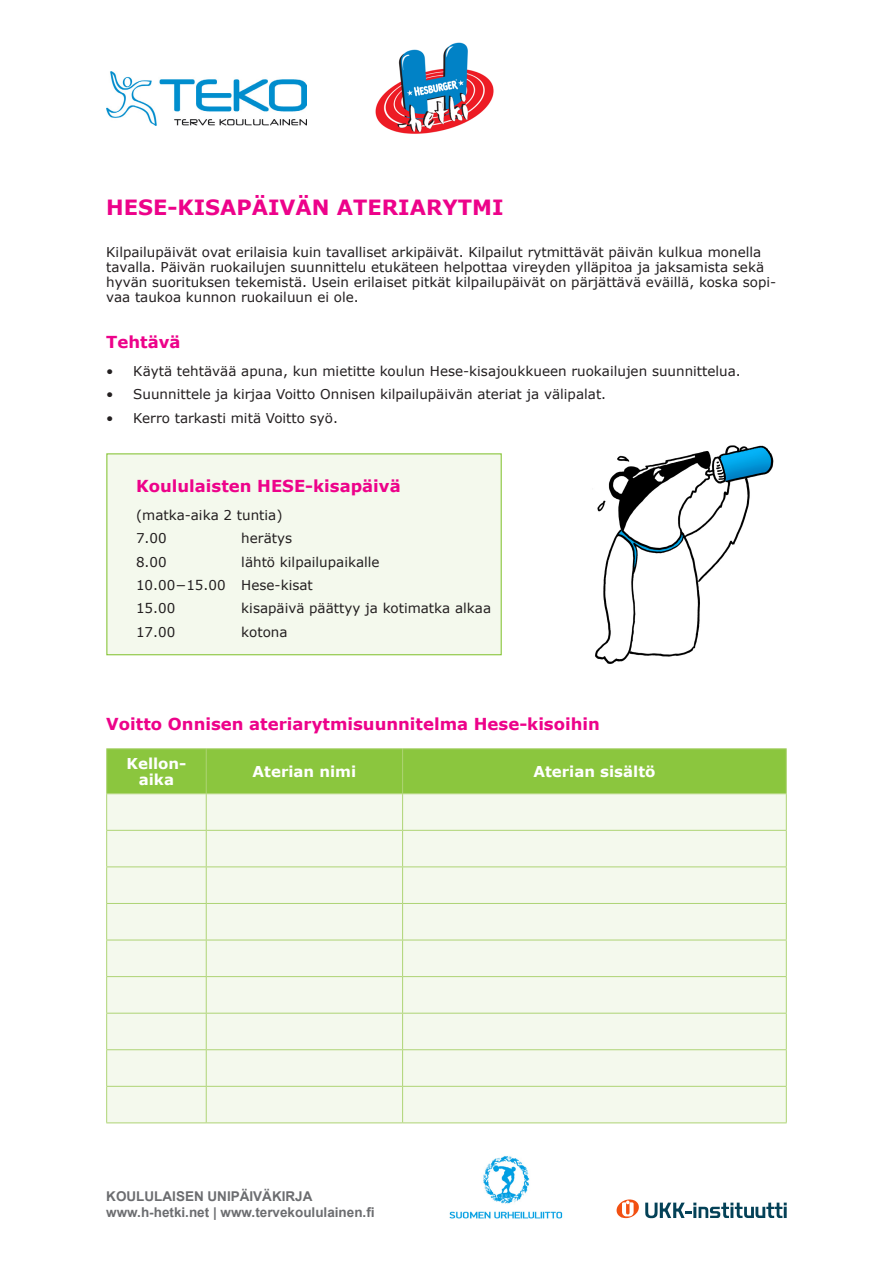
<style>
.page{position:relative;width:893px;height:1263px;background:#fff}
.page>*{position:absolute;margin:0;border:0;box-sizing:border-box;transform-origin:0 0}
.otsikko{font:700 21px "Verdana";color:#ed028a}
.alaotsikko{font:700 16.5px "Verdana";color:#ed028a}
.Normaali{font:700 15px/16.5px "Verdana";color:#fff;text-align:center}
.Normaali-2{font:13.5px/14.9px "Verdana";color:#231f20}
.otsikko-2{font:700 13.5px "Arial";color:#6c6d70}
</style>
<div class="page">
<img style="left:375px;top:42px;width:119px;height:92px">
<div style="left:106px;top:453px;width:396px;height:202px;background:#f4f9ed;border:1px solid #8bc63e"></div>
<img style="left:595px;top:445px;width:179px;height:219px">
<img style="left:106px;top:71px;width:200px;height:54px">
<img style="left:449px;top:1156px;width:114px;height:63px">
<svg style="left:617px;top:1199px;width:22px;height:19px"></svg>
<svg style="left:645px;top:1202px;width:142px;height:16px"></svg>
<div style="left:107px;top:749px;width:679px;height:44px;background:#8bc63e"></div>
<div style="left:107px;top:794px;width:679px;height:328px;background:#f4f9ed"></div>
<hr style="left:106px;top:748px;width:100px;height:1px;background:#aed475">
<hr style="left:106px;top:749px;width:1px;height:44px;background:#aed475">
<hr style="left:206px;top:748px;width:197px;height:1px;background:#aed475">
<hr style="left:206px;top:749px;width:1px;height:44px;background:#aed475">
<hr style="left:403px;top:748px;width:384px;height:1px;background:#aed475">
<hr style="left:402px;top:749px;width:1px;height:44px;background:#aed475">
<hr style="left:786px;top:749px;width:1px;height:44px;background:#aed475">
<hr style="left:106px;top:793px;width:100px;height:1px;background:#aed475">
<hr style="left:106px;top:794px;width:1px;height:36px;background:#aed475">
<hr style="left:206px;top:793px;width:197px;height:1px;background:#aed475">
<hr style="left:206px;top:794px;width:1px;height:36px;background:#aed475">
<hr style="left:403px;top:793px;width:384px;height:1px;background:#aed475">
<hr style="left:402px;top:794px;width:1px;height:36px;background:#aed475">
<hr style="left:786px;top:794px;width:1px;height:36px;background:#aed475">
<hr style="left:106px;top:830px;width:100px;height:1px;background:#aed475">
<hr style="left:106px;top:831px;width:1px;height:35px;background:#aed475">
<hr style="left:206px;top:830px;width:197px;height:1px;background:#aed475">
<hr style="left:206px;top:831px;width:1px;height:35px;background:#aed475">
<hr style="left:403px;top:830px;width:384px;height:1px;background:#aed475">
<hr style="left:402px;top:831px;width:1px;height:35px;background:#aed475">
<hr style="left:786px;top:831px;width:1px;height:35px;background:#aed475">
<hr style="left:106px;top:866px;width:100px;height:1px;background:#aed475">
<hr style="left:106px;top:867px;width:1px;height:36px;background:#aed475">
<hr style="left:206px;top:866px;width:197px;height:1px;background:#aed475">
<hr style="left:206px;top:867px;width:1px;height:36px;background:#aed475">
<hr style="left:403px;top:866px;width:384px;height:1px;background:#aed475">
<hr style="left:402px;top:867px;width:1px;height:36px;background:#aed475">
<hr style="left:786px;top:867px;width:1px;height:36px;background:#aed475">
<hr style="left:106px;top:903px;width:100px;height:1px;background:#aed475">
<hr style="left:106px;top:904px;width:1px;height:36px;background:#aed475">
<hr style="left:206px;top:903px;width:197px;height:1px;background:#aed475">
<hr style="left:206px;top:904px;width:1px;height:36px;background:#aed475">
<hr style="left:403px;top:903px;width:384px;height:1px;background:#aed475">
<hr style="left:402px;top:904px;width:1px;height:36px;background:#aed475">
<hr style="left:786px;top:904px;width:1px;height:36px;background:#aed475">
<hr style="left:106px;top:940px;width:100px;height:1px;background:#aed475">
<hr style="left:106px;top:940px;width:1px;height:36px;background:#aed475">
<hr style="left:206px;top:940px;width:197px;height:1px;background:#aed475">
<hr style="left:206px;top:940px;width:1px;height:36px;background:#aed475">
<hr style="left:403px;top:940px;width:384px;height:1px;background:#aed475">
<hr style="left:402px;top:940px;width:1px;height:36px;background:#aed475">
<hr style="left:786px;top:940px;width:1px;height:36px;background:#aed475">
<hr style="left:106px;top:976px;width:100px;height:1px;background:#aed475">
<hr style="left:106px;top:977px;width:1px;height:36px;background:#aed475">
<hr style="left:206px;top:976px;width:197px;height:1px;background:#aed475">
<hr style="left:206px;top:977px;width:1px;height:36px;background:#aed475">
<hr style="left:403px;top:976px;width:384px;height:1px;background:#aed475">
<hr style="left:402px;top:977px;width:1px;height:36px;background:#aed475">
<hr style="left:786px;top:977px;width:1px;height:36px;background:#aed475">
<hr style="left:106px;top:1013px;width:100px;height:1px;background:#aed475">
<hr style="left:106px;top:1013px;width:1px;height:36px;background:#aed475">
<hr style="left:206px;top:1013px;width:197px;height:1px;background:#aed475">
<hr style="left:206px;top:1013px;width:1px;height:36px;background:#aed475">
<hr style="left:403px;top:1013px;width:384px;height:1px;background:#aed475">
<hr style="left:402px;top:1013px;width:1px;height:36px;background:#aed475">
<hr style="left:786px;top:1013px;width:1px;height:36px;background:#aed475">
<hr style="left:106px;top:1049px;width:100px;height:1px;background:#aed475">
<hr style="left:106px;top:1050px;width:1px;height:36px;background:#aed475">
<hr style="left:206px;top:1049px;width:197px;height:1px;background:#aed475">
<hr style="left:206px;top:1050px;width:1px;height:36px;background:#aed475">
<hr style="left:403px;top:1049px;width:384px;height:1px;background:#aed475">
<hr style="left:402px;top:1050px;width:1px;height:36px;background:#aed475">
<hr style="left:786px;top:1050px;width:1px;height:36px;background:#aed475">
<hr style="left:106px;top:1086px;width:100px;height:1px;background:#aed475">
<hr style="left:106px;top:1087px;width:1px;height:35px;background:#aed475">
<hr style="left:206px;top:1086px;width:197px;height:1px;background:#aed475">
<hr style="left:206px;top:1087px;width:1px;height:35px;background:#aed475">
<hr style="left:403px;top:1086px;width:384px;height:1px;background:#aed475">
<hr style="left:402px;top:1087px;width:1px;height:35px;background:#aed475">
<hr style="left:786px;top:1087px;width:1px;height:35px;background:#aed475">
<hr style="left:106px;top:1122px;width:100px;height:1px;background:#aed475">
<hr style="left:206px;top:1122px;width:197px;height:1px;background:#aed475">
<hr style="left:403px;top:1122px;width:384px;height:1px;background:#aed475">
<p class="otsikko" style="left:106px;top:192px;width:399px">HESE-KISAPÄIVÄN ATERIARYTMI</p>
<p class="Normaali-2" style="left:106px;top:245px;width:671px">Kilpailupäivät ovat erilaisia kuin tavalliset arkipäivät. Kilpailut rytmittävät päivän kulkua monella tavalla. Päivän ruokailujen suunnittelu etukäteen helpottaa vireyden ylläpitoa ja jaksamista sekä hyvän suorituksen tekemistä. Usein erilaiset pitkät kilpailupäivät on pärjättävä eväillä, koska sopi&shy;vaa taukoa kunnon ruokailuun ei ole.</p>
<p class="alaotsikko" style="left:106px;top:330px;width:76px">Tehtävä</p>
<p class="Normaali-2" style="left:106px;top:363px;width:636px">• Käytä tehtävää apuna, kun mietitte koulun Hese-kisajoukkueen ruokailujen suunnittelua.</p>
<p class="Normaali-2" style="left:106px;top:387px;width:501px">• Suunnittele ja kirjaa Voitto Onnisen kilpailupäivän ateriat ja välipalat.</p>
<p class="Normaali-2" style="left:106px;top:410px;width:233px">• Kerro tarkasti mitä Voitto syö.</p>
<p class="alaotsikko" style="left:136px;top:474px;width:266px">Koululaisten HESE-kisapäivä</p>
<p class="Normaali-2" style="left:136px;top:507px;width:148px">(matka-aika 2 tuntia)</p>
<p class="Normaali-2" style="left:136px;top:531px;width:32px">7.00</p>
<p class="Normaali-2" style="left:241px;top:531px;width:52px">herätys</p>
<p class="Normaali-2" style="left:136px;top:554px;width:32px">8.00</p>
<p class="Normaali-2" style="left:241px;top:554px;width:140px">lähtö kilpailupaikalle</p>
<p class="Normaali-2" style="left:136px;top:577px;width:178px">10.00−15.00 Hese-kisat</p>
<p class="Normaali-2" style="left:136px;top:601px;width:41px">15.00</p>
<p class="Normaali-2" style="left:241px;top:601px;width:251px">kisapäivä päättyy ja kotimatka alkaa</p>
<p class="Normaali-2" style="left:136px;top:624px;width:41px">17.00</p>
<p class="Normaali-2" style="left:241px;top:624px;width:48px">kotona</p>
<p class="alaotsikko" style="left:106px;top:712px;width:495px">Voitto Onnisen ateriarytmisuunnitelma Hese-kisoihin</p>
<p class="Normaali" style="left:126px;top:755px;width:60px">Kellon&shy;aika</p>
<p class="Normaali" style="left:253px;top:763px;width:105px">Aterian nimi</p>
<p class="Normaali" style="left:533px;top:763px;width:124px">Aterian sisältö</p>
<p class="otsikko-2" style="left:106px;top:1187px;width:208px">KOULULAISEN UNIPÄIVÄKIRJA</p>
<p class="otsikko-2" style="left:106px;top:1203px;width:270px">www.h-hetki.net | www.tervekoululainen.fi</p>
</div>
